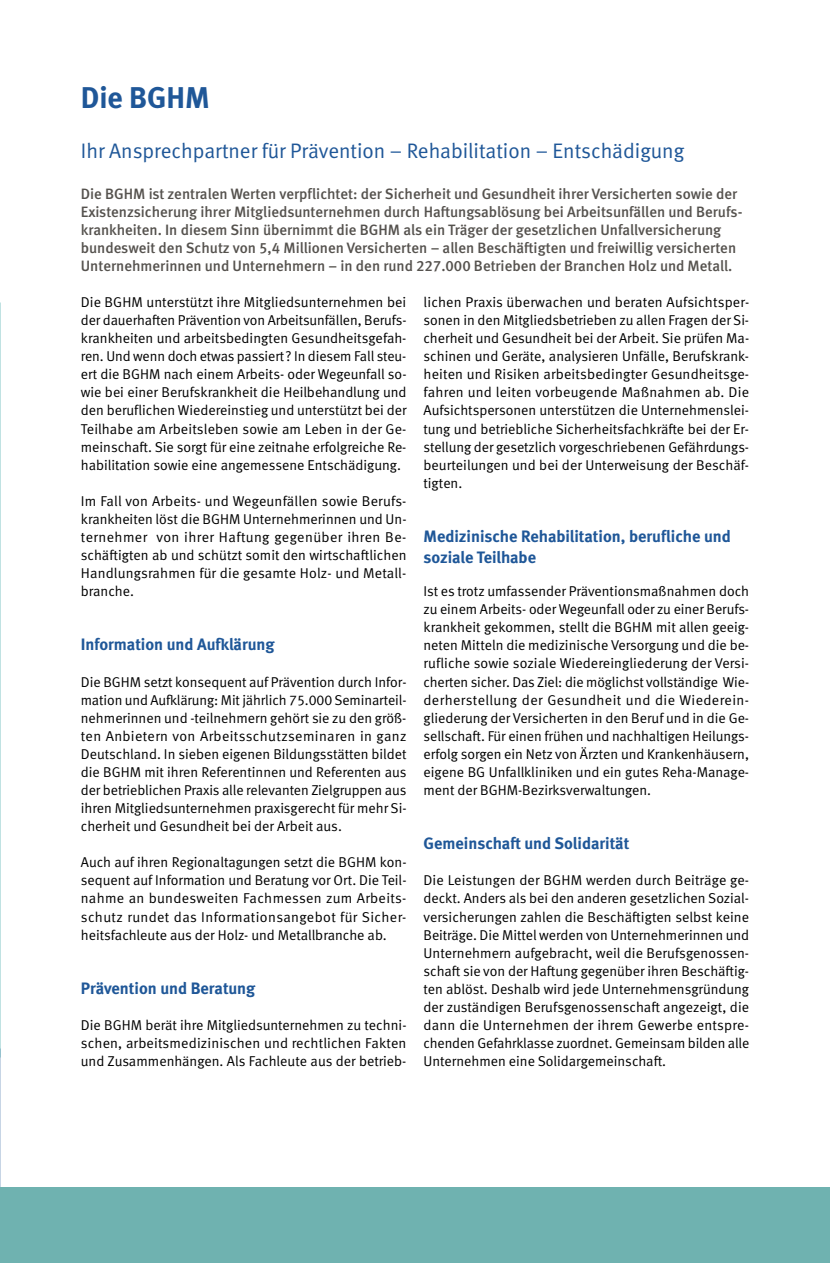
<style>
.page{position:relative;width:830px;height:1263px;background:#fff}
.page>*{position:absolute;margin:0;border:0;box-sizing:border-box;transform-origin:0 0}
.t1{font:700 30px "DGUV Meta";color:#1f5798}
.t2{font:21px "DGUV Meta";color:#1f5798}
.t3{font:700 16.5px/21px "DGUV Meta";color:#1f5798}
.t4{font:500 15px/18.1px "DGUV Meta";color:#55524e}
.t5{font:14.25px/18px "DGUV Meta";color:#000;text-align:justify}
</style>
<div class="page">
<img style="left:0;top:302px;width:1px;height:755px">
<div style="left:0;top:1187px;width:829px;height:76px;background:#6fb2b0"></div>
<h1 class="t1" style="left:81px;top:80px;width:130px">Die BGHM</h1>
<h2 class="t2" style="left:81px;top:139px;width:604px">Ihr Ansprechpartner für Prävention – Rehabilitation – Entschädigung</h2>
<p class="t4" style="left:81px;top:185px;width:662px">Die BGHM ist zentralen Werten verpflichtet: der Sicherheit und Gesundheit ihrer Versicherten sowie der Existenzsicherung ihrer Mitgliedsunternehmen durch Haftungsablösung bei Arbeitsunfällen und Berufs&shy;krankheiten. In diesem Sinn übernimmt die BGHM als ein Träger der gesetzlichen Unfallversicherung bundesweit den Schutz von 5,4 Millionen Versicherten – allen Beschäftigten und freiwillig versicherten Unternehmerinnen und Unternehmern – in den rund 227.000 Betrieben der Branchen Holz und Metall.</p>
<p class="t5" style="left:81px;top:293px;width:327px">Die BGHM unterstützt ihre Mitgliedsunternehmen bei der dauerhaften Prävention von Arbeitsunfällen, Berufs&shy;krankheiten und arbeitsbedingten Gesundheitsgefah&shy;ren. Und wenn doch etwas passiert? In diesem Fall steu&shy;ert die BGHM nach einem Arbeits- oder Wegeunfall so&shy;wie bei einer Berufskrankheit die Heilbehandlung und den beruflichen Wiedereinstieg und unterstützt bei der Teilhabe am Arbeitsleben sowie am Leben in der Ge&shy;meinschaft. Sie sorgt für eine zeitnahe erfolgreiche Re&shy;habilitation sowie eine angemessene Entschädigung.</p>
<p class="t5" style="left:81px;top:492px;width:327px">Im Fall von Arbeits- und Wegeunfällen sowie Berufs&shy;krankheiten löst die BGHM Unternehmerinnen und Un&shy;ternehmer von ihrer Haftung gegenüber ihren Be&shy;schäftigten ab und schützt somit den wirtschaftlichen Handlungsrahmen für die gesamte Holz- und Metall&shy;branche.</p>
<p class="t5" style="left:423px;top:293px;width:327px">lichen Praxis überwachen und beraten Aufsichtsper&shy;sonen in den Mitgliedsbetrieben zu allen Fragen der Si&shy;cherheit und Gesundheit bei der Arbeit. Sie prüfen Ma&shy;schinen und Geräte, analysieren Unfälle, Berufskrank&shy;heiten und Risiken arbeitsbedingter Gesundheitsge&shy;fahren und leiten vorbeugende Maßnahmen ab. Die Aufsichtspersonen unterstützen die Unternehmenslei&shy;tung und betriebliche Sicherheitsfachkräfte bei der Er&shy;stellung der gesetzlich vorgeschriebenen Gefährdungs&shy;beurteilungen und bei der Unterweisung der Beschäf&shy;tigten.</p>
<p class="t3" style="left:423px;top:526px;width:308px">Medizinische Rehabilitation, berufliche und soziale Teilhabe</p>
<p class="t5" style="left:423px;top:583px;width:327px">Ist es trotz umfassender Präventionsmaßnahmen doch zu einem Arbeits- oder Wegeunfall oder zu einer Berufs&shy;krankheit gekommen, stellt die BGHM mit allen geeig&shy;neten Mitteln die medizinische Versorgung und die be&shy;rufliche sowie soziale Wiedereingliederung der Versi&shy;cherten sicher. Das Ziel: die möglichst vollständige Wie&shy;derherstellung der Gesundheit und die Wiederein&shy;gliederung der Versicherten in den Beruf und in die Ge&shy;sellschaft. Für einen frühen und nachhaltigen Heilungs&shy;erfolg sorgen ein Netz von Ärzten und Krankenhäusern, eigene BG Unfallkliniken und ein gutes Reha-Manage&shy;ment der BGHM-Bezirksverwaltungen.</p>
<p class="t3" style="left:423px;top:833px;width:207px">Gemeinschaft und Solidarität</p>
<p class="t5" style="left:423px;top:872px;width:327px">Die Leistungen der BGHM werden durch Beiträge ge&shy;deckt. Anders als bei den anderen gesetzlichen Sozial&shy;versicherungen zahlen die Beschäftigten selbst keine Beiträge. Die Mittel werden von Unternehmerinnen und Unternehmern aufgebracht, weil die Berufsgenossen&shy;schaft sie von der Haftung gegenüber ihren Beschäftig&shy;ten ablöst. Deshalb wird jede Unternehmensgründung der zuständigen Berufsgenossenschaft angezeigt, die dann die Unternehmen der ihrem Gewerbe entspre&shy;chenden Gefahrklasse zuordnet. Gemeinsam bilden alle Unternehmen eine Solidargemeinschaft.</p>
<p class="t3" style="left:81px;top:635px;width:195px">Information und Aufklärung</p>
<p class="t5" style="left:81px;top:673px;width:327px">Die BGHM setzt konsequent auf Prävention durch Infor&shy;mation und Aufklärung: Mit jährlich 75.000 Seminarteil&shy;nehmerinnen und -teilnehmern gehört sie zu den größ&shy;ten Anbietern von Arbeitsschutzseminaren in ganz Deutschland. In sieben eigenen Bildungsstätten bildet die BGHM mit ihren Referentinnen und Referenten aus der betrieblichen Praxis alle relevanten Zielgruppen aus ihren Mitgliedsunternehmen praxisgerecht für mehr Si&shy;cherheit und Gesundheit bei der Arbeit aus.</p>
<p class="t5" style="left:81px;top:854px;width:327px">Auch auf ihren Regionaltagungen setzt die BGHM kon&shy;sequent auf Information und Beratung vor Ort. Die Teil&shy;nahme an bundesweiten Fachmessen zum Arbeits&shy;schutz rundet das Informationsangebot für Sicher&shy;heitsfachleute aus der Holz- und Metallbranche ab.</p>
<p class="t3" style="left:81px;top:978px;width:176px">Prävention und Beratung</p>
<p class="t5" style="left:81px;top:1016px;width:327px">Die BGHM berät ihre Mitgliedsunternehmen zu techni&shy;schen, arbeitsmedizinischen und rechtlichen Fakten und Zusammenhängen. Als Fachleute aus der betrieb-</p>
</div>
